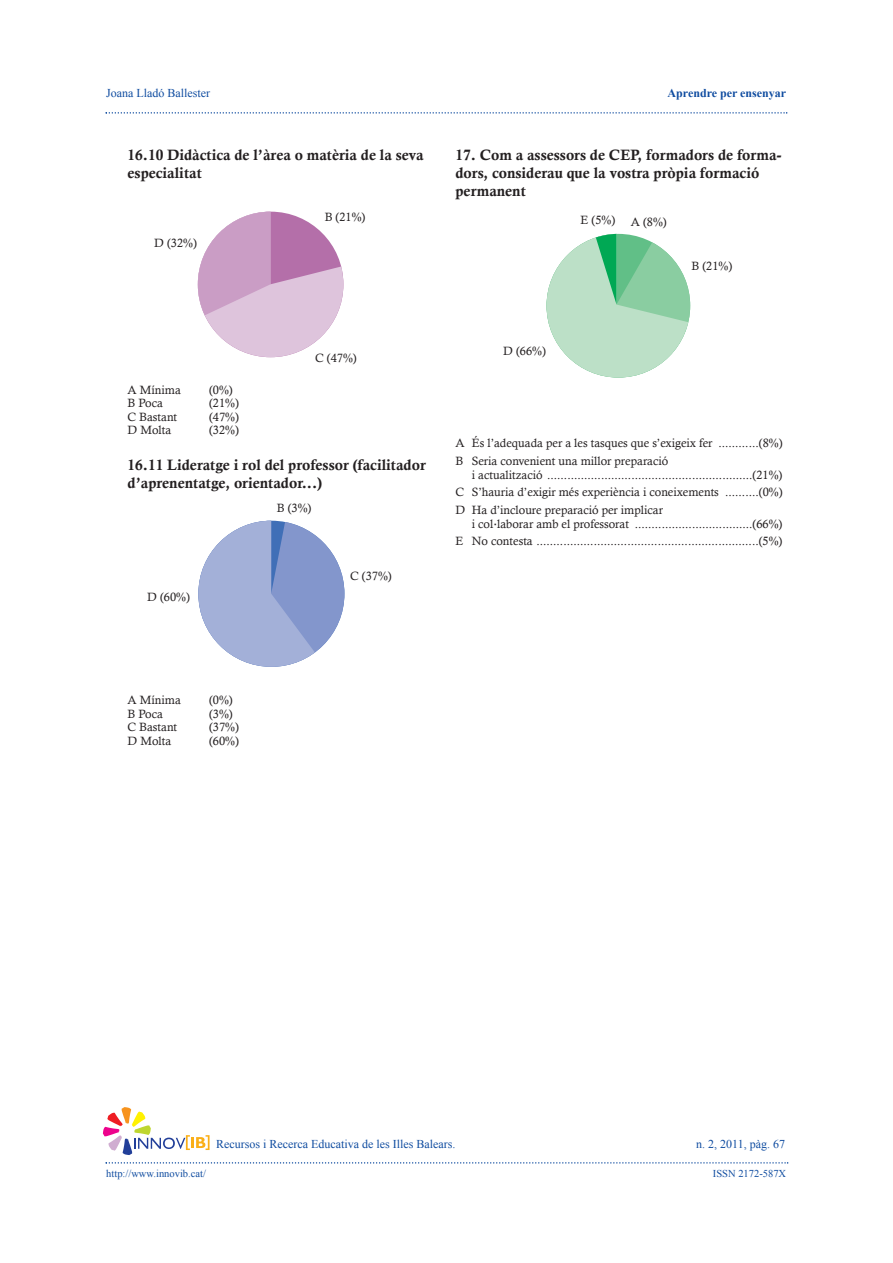
<style>
.page{position:relative;width:893px;height:1263px;background:#fff}
.page>*{position:absolute;margin:0;border:0;box-sizing:border-box;transform-origin:0 0}
.t1{font:15px/18px "Calis MT Bol";color:#231f20}
.t2{font:12px/17.7px "Calisto";color:#231f20}
.t3{font:12px "Times New Roman";color:#0f4ca0}
.t4{font:700 12px "Times New Roman";color:#0f4ca0}
.t5{font:10.5px "Times New Roman";color:#0f4ca0}
.s1{font-family:"Lucida Grande"}
</style>
<div class="page">
<svg style="left:106px;top:1162px;width:682px;height:1px"></svg>
<svg style="left:106px;top:112px;width:681px;height:2px"></svg>
<svg style="left:103px;top:1107px;width:107px;height:48px"></svg>
<svg style="left:198px;top:212px;width:145px;height:145px"></svg>
<svg style="left:198px;top:521px;width:146px;height:146px"></svg>
<svg style="left:546px;top:234px;width:144px;height:143px"></svg>
<p class="t3" style="left:106px;top:86px;width:105px">Joana Lladó Ballester</p>
<p class="t4" style="left:668px;top:86px;width:120px">Aprendre per ensenyar</p>
<p class="t1" style="left:128px;top:147px;width:297px">16.10 Didàctica de l’àrea o matèria de la seva especialitat</p>
<p class="t2" style="left:154px;top:234px;width:44px">D (32%)</p>
<p class="t2" style="left:325px;top:208px;width:42px">B (21%)</p>
<p class="t1" style="left:455px;top:147px;width:328px">17. Com a assessors de CEP, formadors de forma&shy;dors, considerau que la vostra pròpia formació permanent</p>
<p class="t2" style="left:580px;top:211px;width:36px">E (5%)</p>
<p class="t2" style="left:631px;top:213px;width:38px">A (8%)</p>
<p class="t2" style="left:692px;top:257px;width:42px">B (21%)</p>
<p class="t2" style="left:315px;top:348px;width:43px">C (47%)</p>
<p class="t2" style="left:128px;top:380px;width:55px">A Mínima</p>
<p class="t2" style="left:209px;top:380px;width:25px">(0%)</p>
<p class="t2" style="left:128px;top:394px;width:37px">B Poca</p>
<p class="t2" style="left:209px;top:394px;width:31px">(21%)</p>
<p class="t2" style="left:128px;top:407px;width:51px">C Bastant</p>
<p class="t2" style="left:209px;top:407px;width:31px">(47%)</p>
<p class="t2" style="left:128px;top:421px;width:45px">D Molta</p>
<p class="t2" style="left:209px;top:421px;width:31px">(32%)</p>
<p class="t1" style="left:128px;top:458px;width:300px">16.11 Lideratge i rol del professor (facilitador d’aprenentatge, orientador...)</p>
<p class="t2" style="left:147px;top:588px;width:44px">D (60%)</p>
<p class="t2" style="left:277px;top:499px;width:36px">B (3%)</p>
<p class="t2" style="left:350px;top:567px;width:43px">C (37%)</p>
<p class="t2" style="left:503px;top:342px;width:44px">D (66%)</p>
<p class="t2" style="left:455px;top:434px;width:329px">A És l’adequada per a les tasques que s’exigeix fer ............(8%)<br>B Seria convenient una millor preparació</p>
<p class="t2" style="left:455px;top:465px;width:329px;text-align:justify;text-indent:16px">i actualització .............................................................(21%)<br>C S’hauria d’exigir més experiència i coneixements ..........(0%)<br>D Ha d’incloure preparació per implicar</p>
<p class="t2" style="left:455px;top:514px;width:329px;text-align:right">i col<span class="s1">·</span>laborar amb el professorat ...................................(66%)<br>E No contesta ..................................................................(5%)</p>
<p class="t2" style="left:128px;top:691px;width:55px">A Mínima</p>
<p class="t2" style="left:209px;top:691px;width:25px">(0%)</p>
<p class="t2" style="left:128px;top:704px;width:37px">B Poca</p>
<p class="t2" style="left:209px;top:704px;width:25px">(3%)</p>
<p class="t2" style="left:128px;top:718px;width:51px">C Bastant</p>
<p class="t2" style="left:209px;top:718px;width:31px">(37%)</p>
<p class="t2" style="left:128px;top:731px;width:45px">D Molta</p>
<p class="t2" style="left:209px;top:731px;width:31px">(60%)</p>
<p class="t3" style="left:216px;top:1137px;width:241px">Recursos i Recerca Educativa de les Illes Balears.</p>
<p class="t3" style="left:696px;top:1137px;width:90px">n. 2, 2011, pàg. 67</p>
<p class="t5" style="left:106px;top:1168px;width:101px">http://www.innovib.cat/</p>
<p class="t5" style="left:713px;top:1168px;width:75px">ISSN 2172-587X</p>
</div>
